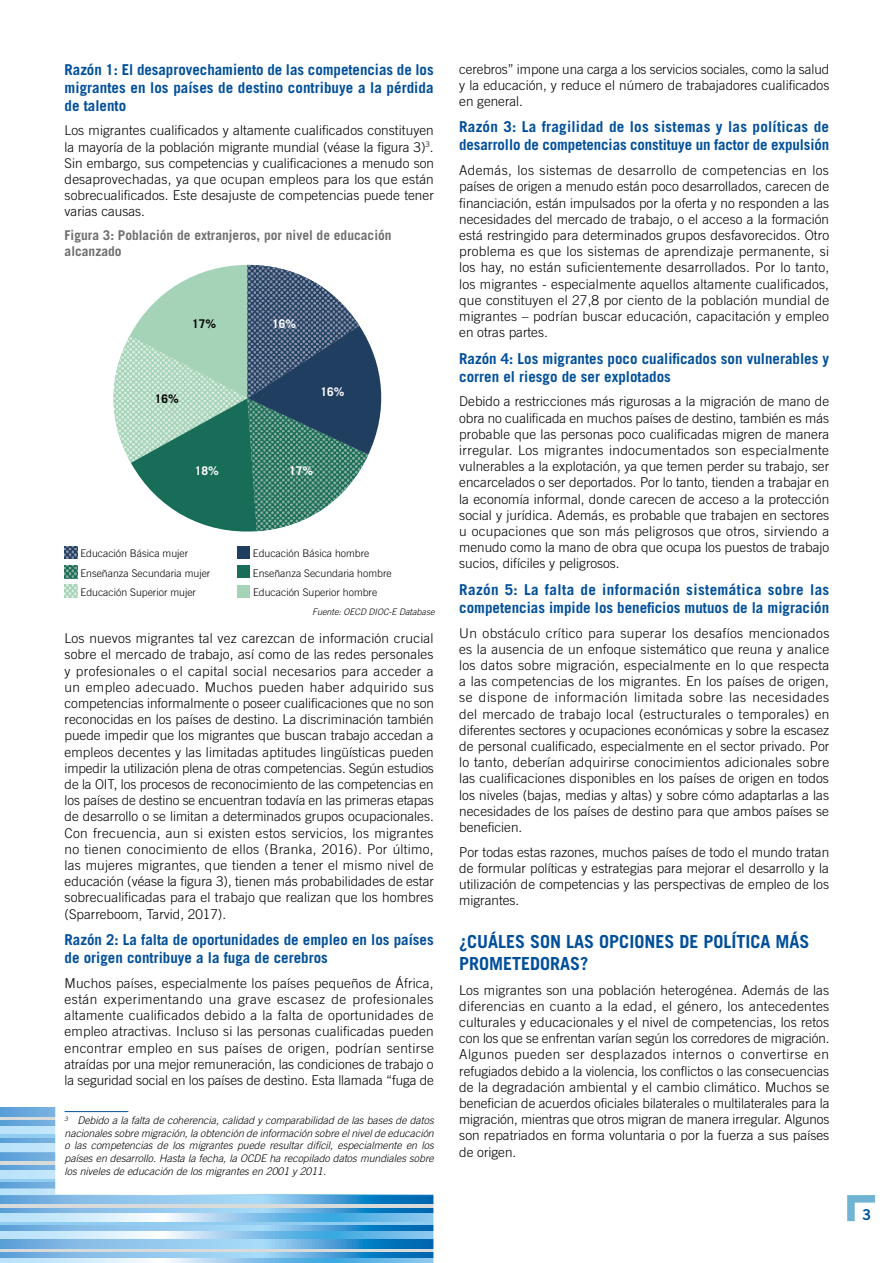
<style>
.page{position:relative;width:893px;height:1263px;background:#fff}
.page>*{position:absolute;margin:0;border:0;box-sizing:border-box;transform-origin:0 0}
.t1{font:700 18px/21.6px "Trade Gothic LT Std";color:#004f9b}
.t2{font:700 15px/18px "Trade Gothic LT Std";color:#004f9b}
.t3{font:15px "Trade Gothic LT Std Bd 2";color:#004f9b}
.t4{font:300 13.5px/16.2px "Trade Gothic LT Std";color:#000;text-align:justify}
.t5{font:700 13.5px/16.2px "Trade Gothic LT Std";color:#706f6f}
.t6{font:700 12px "Trade Gothic LT Std";color:#fff}
.t7{font:700 12px "Trade Gothic LT Std";color:#000}
.t8{font:italic 300 10.5px/12.6px "Trade Gothic LT Std";color:#000;text-align:justify}
.t9{font:300 10.5px "Trade Gothic LT Std";color:#000}
.t10{font:italic 300 9px "Trade Gothic LT Std";color:#000}
</style>
<div class="page">
<svg style="left:0;top:1195px;width:55px;height:9px"></svg>
<hr style="left:0;top:1204px;width:495px;height:4px;background:#d9dada">
<svg style="left:0;top:1208px;width:55px;height:6px"></svg>
<div style="left:0;top:1214px;width:494px;height:8px;background:#bee4fa"></div>
<svg style="left:0;top:1222px;width:55px;height:4px"></svg>
<svg style="left:0;top:1226px;width:55px;height:5px"></svg>
<div style="left:0;top:1231px;width:494px;height:8px;background:#bee4fa"></div>
<svg style="left:0;top:1239px;width:55px;height:9px"></svg>
<svg style="left:0;top:1248px;width:55px;height:4px"></svg>
<svg style="left:0;top:1252px;width:55px;height:6px"></svg>
<div style="left:0;top:1258px;width:494px;height:5px;background:#bee4fa"></div>
<svg style="left:0;top:1107px;width:55px;height:9px"></svg>
<svg style="left:0;top:1116px;width:55px;height:4px"></svg>
<svg style="left:0;top:1120px;width:55px;height:6px"></svg>
<div style="left:0;top:1126px;width:494px;height:8px;background:#bee4fa"></div>
<hr style="left:0;top:1134px;width:495px;height:4px;background:#91ccf1">
<svg style="left:0;top:1138px;width:55px;height:6px"></svg>
<div style="left:0;top:1144px;width:494px;height:8px;background:#bee4fa"></div>
<svg style="left:0;top:1152px;width:55px;height:9px"></svg>
<hr style="left:0;top:1161px;width:495px;height:4px;background:#d9dada">
<svg style="left:0;top:1165px;width:55px;height:6px"></svg>
<div style="left:0;top:1171px;width:494px;height:8px;background:#bee4fa"></div>
<svg style="left:0;top:1179px;width:55px;height:4px"></svg>
<svg style="left:0;top:1183px;width:55px;height:5px"></svg>
<svg style="left:0;top:1188px;width:55px;height:7px"></svg>
<svg style="left:55px;top:1107px;width:440px;height:156px"></svg>
<svg style="left:847px;top:1195px;width:28px;height:27px"></svg>
<svg style="left:65px;top:546px;width:12px;height:13px"></svg>
<div style="left:237px;top:546px;width:13px;height:13px;background:#203e60"></div>
<svg style="left:65px;top:565px;width:12px;height:13px"></svg>
<div style="left:237px;top:565px;width:13px;height:13px;background:#176d58"></div>
<svg style="left:65px;top:585px;width:12px;height:13px"></svg>
<div style="left:237px;top:585px;width:13px;height:13px;background:#a4d3b7"></div>
<svg style="left:113px;top:265px;width:269px;height:267px"></svg>
<img style="left:247px;top:265px;width:112px;height:133px">
<hr style="left:65px;top:1111px;width:63px;height:1px;background:#004f9b">
<p class="t2" style="left:65px;top:60px;width:371px;text-align:justify">Razón 1: El desaprovechamiento de las competencias de los migrantes en los países de destino contribuye a la pérdida de talento</p>
<p class="t4" style="left:65px;top:122px;width:371px">Los migrantes cualificados y altamente cualificados constituyen la mayoría de la población migrante mundial (véase la figura 3)<sup>3</sup>.<br>Sin embargo, sus competencias y cualificaciones a menudo son desaprovechadas, ya que ocupan empleos para los que están sobrecualificados. Este desajuste de competencias puede tener varias causas.</p>
<p class="t5" style="left:65px;top:226px;width:329px">Figura 3: Población de extranjeros, por nivel de educación alcanzado</p>
<p class="t7" style="left:192px;top:317px;width:26px">17%</p>
<p class="t6" style="left:272px;top:317px;width:26px">16%</p>
<p class="t7" style="left:155px;top:391px;width:26px">16%</p>
<p class="t6" style="left:321px;top:385px;width:26px">16%</p>
<p class="t6" style="left:195px;top:463px;width:26px">18%</p>
<p class="t6" style="left:289px;top:463px;width:26px">17%</p>
<p class="t9" style="left:80px;top:547px;width:109px">Educación Básica mujer</p>
<p class="t9" style="left:253px;top:547px;width:118px">Educación Básica hombre</p>
<p class="t9" style="left:80px;top:567px;width:132px">Enseñanza Secundaria mujer</p>
<p class="t9" style="left:253px;top:567px;width:140px">Enseñanza Secundaria hombre</p>
<p class="t9" style="left:81px;top:586px;width:117px">Educación Superior mujer</p>
<p class="t9" style="left:253px;top:586px;width:126px">Educación Superior hombre</p>
<p class="t10" style="left:312px;top:607px;width:124px">Fuente: OECD DIOC-E Database</p>
<p class="t4" style="left:65px;top:630px;width:371px">Los nuevos migrantes tal vez carezcan de información crucial sobre el mercado de trabajo, así como de las redes personales y profesionales o el capital social necesarios para acceder a un empleo adecuado. Muchos pueden haber adquirido sus competencias informalmente o poseer cualificaciones que no son reconocidas en los países de destino. La discriminación también puede impedir que los migrantes que buscan trabajo accedan a empleos decentes y las limitadas aptitudes lingüísticas pueden impedir la utilización plena de otras competencias. Según estudios de la OIT, los procesos de reconocimiento de las competencias en los países de destino se encuentran todavía en las primeras etapas de desarrollo o se limitan a determinados grupos ocupacionales.<br>Con frecuencia, aun si existen estos servicios, los migrantes no tienen conocimiento de ellos (Branka, 2016). Por último, las mujeres migrantes, que tienden a tener el mismo nivel de educación (véase la figura 3), tienen más probabilidades de estar sobrecualificadas para el trabajo que realizan que los hombres (Sparreboom, Tarvid, 2017).</p>
<p class="t2" style="left:65px;top:930px;width:371px">Razón 2: La falta de oportunidades de empleo en los países de origen contribuye a la fuga de cerebros</p>
<p class="t4" style="left:65px;top:975px;width:371px">Muchos países, especialmente los países pequeños de África, están experimentando una grave escasez de profesionales altamente cualificados debido a la falta de oportunidades de empleo atractivas. Incluso si las personas cualificadas pueden encontrar empleo en sus países de origen, podrían sentirse atraídas por una mejor remuneración, las condiciones de trabajo o la seguridad social en los países de destino. Esta llamada “fuga de</p>
<p class="t8" style="left:65px;top:1114px;width:371px"><sup>3</sup> Debido a la falta de coherencia, calidad y comparabilidad de las bases de datos nacionales sobre migración, la obtención de información sobre el nivel de educación o las competencias de los migrantes puede resultar difícil, especialmente en los países en desarrollo. Hasta la fecha, la OCDE ha recopilado datos mundiales sobre los niveles de educación de los migrantes en 2001 y 2011.</p>
<p class="t4" style="left:459px;top:60px;width:372px">cerebros” impone una carga a los servicios sociales, como la salud y la educación, y reduce el número de trabajadores cualificados en general.</p>
<p class="t2" style="left:459px;top:118px;width:371px">Razón 3: La fragilidad de los sistemas y las políticas de desarrollo de competencias constituye un factor de expulsión</p>
<p class="t4" style="left:459px;top:162px;width:372px">Además, los sistemas de desarrollo de competencias en los países de origen a menudo están poco desarrollados, carecen de financiación, están impulsados por la oferta y no responden a las necesidades del mercado de trabajo, o el acceso a la formación está restringido para determinados grupos desfavorecidos. Otro problema es que los sistemas de aprendizaje permanente, si los hay, no están suficientemente desarrollados. Por lo tanto, los migrantes - especialmente aquellos altamente cualificados, que constituyen el 27,8 por ciento de la población mundial de migrantes – podrían buscar educación, capacitación y empleo en otras partes.</p>
<p class="t2" style="left:459px;top:349px;width:371px">Razón 4: Los migrantes poco cualificados son vulnerables y corren el riesgo de ser explotados</p>
<p class="t4" style="left:459px;top:393px;width:372px">Debido a restricciones más rigurosas a la migración de mano de obra no cualificada en muchos países de destino, también es más probable que las personas poco cualificadas migren de manera irregular. Los migrantes indocumentados son especialmente vulnerables a la explotación, ya que temen perder su trabajo, ser encarcelados o ser deportados. Por lo tanto, tienden a trabajar en la economía informal, donde carecen de acceso a la protección social y jurídica. Además, es probable que trabajen en sectores u ocupaciones que son más peligrosos que otros, sirviendo a menudo como la mano de obra que ocupa los puestos de trabajo sucios, difíciles y peligrosos.</p>
<p class="t2" style="left:459px;top:580px;width:372px">Razón 5: La falta de información sistemática sobre las competencias impide los beneficios mutuos de la migración</p>
<p class="t4" style="left:459px;top:624px;width:372px">Un obstáculo crítico para superar los desafíos mencionados es la ausencia de un enfoque sistemático que reuna y analice los datos sobre migración, especialmente en lo que respecta a las competencias de los migrantes. En los países de origen, se dispone de información limitada sobre las necesidades del mercado de trabajo local (estructurales o temporales) en diferentes sectores y ocupaciones económicas y sobre la escasez de personal cualificado, especialmente en el sector privado. Por lo tanto, deberían adquirirse conocimientos adicionales sobre las cualificaciones disponibles en los países de origen en todos los niveles (bajas, medias y altas) y sobre cómo adaptarlas a las necesidades de los países de destino para que ambos países se beneficien.</p>
<p class="t4" style="left:459px;top:844px;width:371px">Por todas estas razones, muchos países de todo el mundo tratan de formular políticas y estrategias para mejorar el desarrollo y la utilización de competencias y las perspectivas de empleo de los migrantes.</p>
<h1 class="t1" style="left:459px;top:931px;width:352px">¿CUÁLES SON LAS OPCIONES DE POLÍTICA MÁS<br>PROMETEDORAS?</h1>
<p class="t4" style="left:459px;top:981px;width:372px">Los migrantes son una población heterogénea. Además de las diferencias en cuanto a la edad, el género, los antecedentes culturales y educacionales y el nivel de competencias, los retos con los que se enfrentan varían según los corredores de migración.<br>Algunos pueden ser desplazados internos o convertirse en refugiados debido a la violencia, los conflictos o las consecuencias de la degradación ambiental y el cambio climático. Muchos se benefician de acuerdos oficiales bilaterales o multilaterales para la migración, mientras que otros migran de manera irregular. Algunos son repatriados en forma voluntaria o por la fuerza a sus países de origen.</p>
<p class="t3" style="left:862px;top:1205px;width:11px">3</p>
</div>
